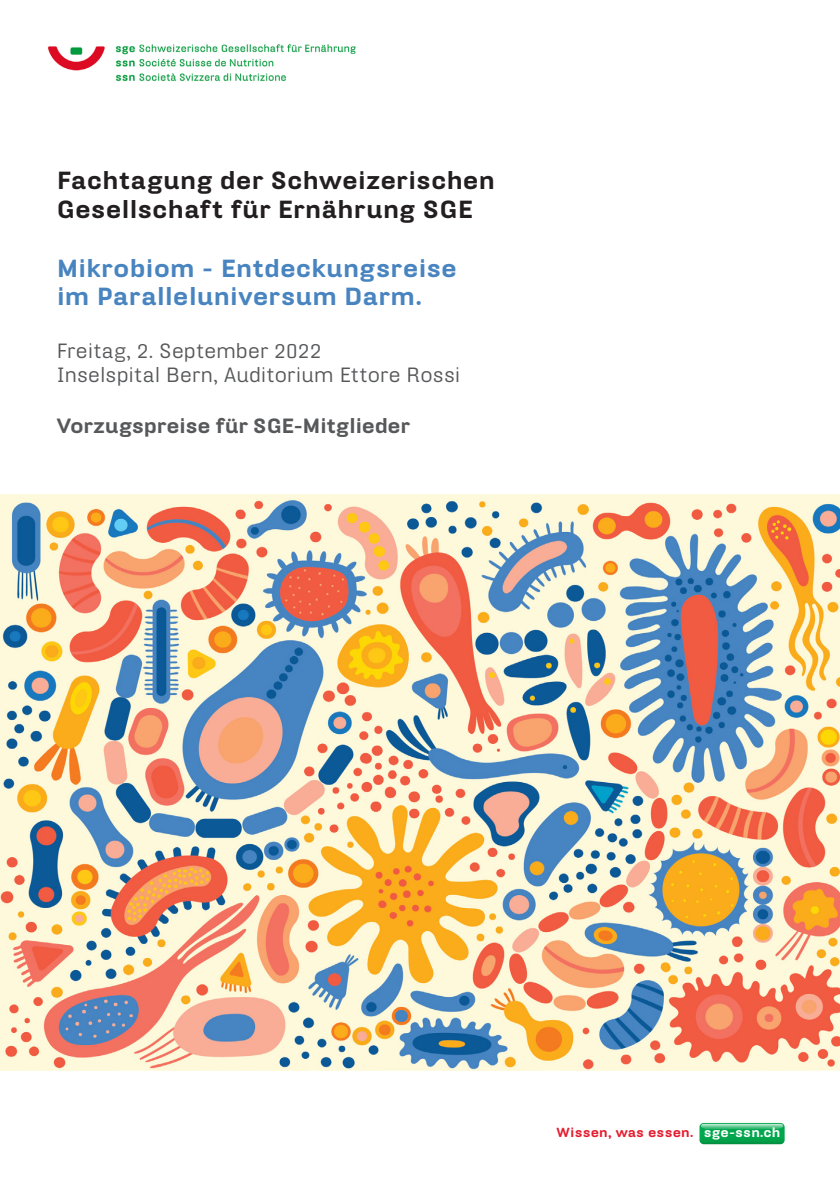
<style>
.page{position:relative;width:840px;height:1191px;background:#fff}
.page>*{position:absolute;margin:0;border:0;box-sizing:border-box;transform-origin:0 0}
.Referatstitel{font:900 24px/28.8px "Hydra Text";color:#231f20}
.Referatstitel-2{font:900 24px/28.8px "Hydra Text";color:#4884c0}
.Referatstitel-3{font:20px/24px "Hydra Text";letter-spacing:.01em;color:#57585a}
.t1{font:900 20px "Hydra Text";letter-spacing:-.02em;color:#57585a}
.t2{font:900 12.8px "Hydra Text";letter-spacing:.01em;color:#e41d2f}
.s1{color:#fff}
</style>
<div class="page">
<img style="left:47px;top:44px;width:309px;height:38px">
<svg style="left:699px;top:1123px;width:85px;height:21px;background:#1dae60"></svg>
<img style="left:0;top:495px;width:839px;height:575px">
<p class="Referatstitel" style="left:57px;top:165px;width:439px">Fachtagung der Schweizerischen<br>Gesellschaft für Ernährung SGE</p>
<p class="Referatstitel-2" style="left:57px;top:253px;width:401px">Mikrobiom - Entdeckungsreise im Paralleluniversum Darm.</p>
<p class="Referatstitel-3" style="left:57px;top:339px;width:405px">Freitag, 2. September 2022<br>Inselspital Bern, Auditorium Ettore Rossi</p>
<p class="t1" style="left:57px;top:413px;width:354px">Vorzugspreise für SGE-Mitglieder</p>
<p class="t2" style="left:556px;top:1124px;width:225px">Wissen, was essen. <span class="s1">sge-ssn.ch</span></p>
</div>
